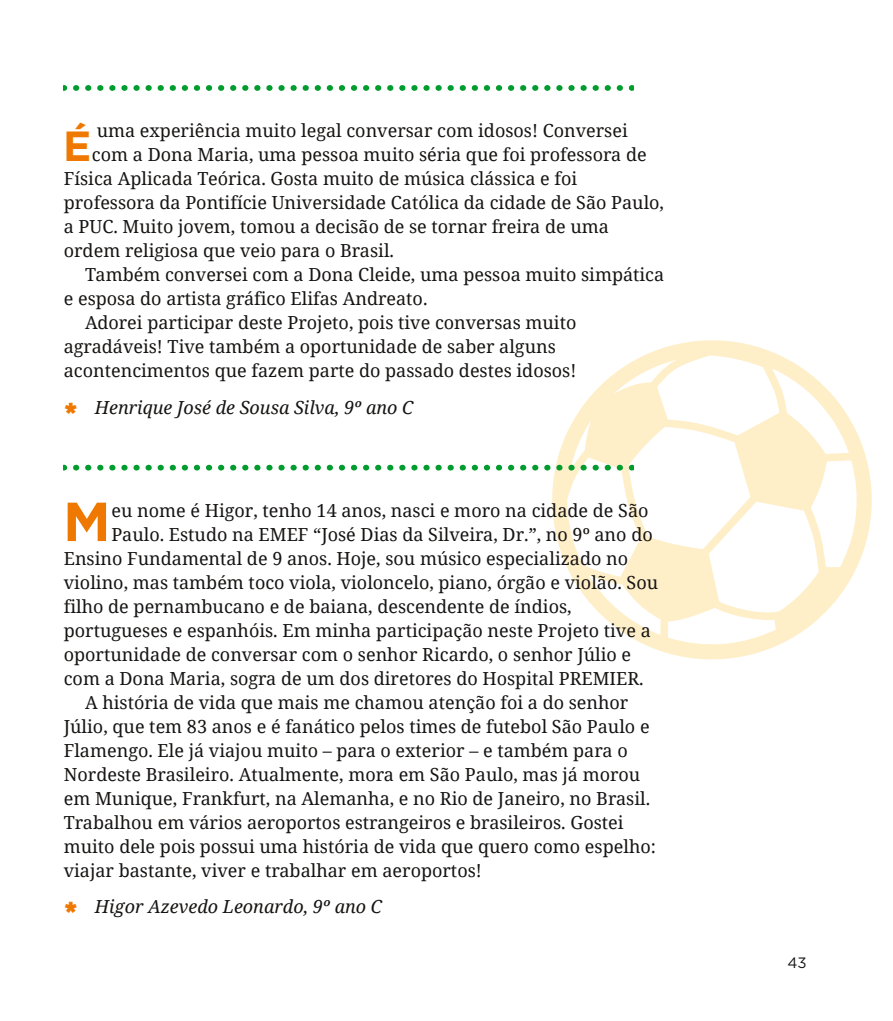
<style>
.page{position:relative;width:893px;height:1021px;background:#fff}
.page>*{position:absolute;margin:0;border:0;box-sizing:border-box;transform-origin:0 0}
.t1{font:700 54.9px "Gotham";color:#ef7900}
.t2{font:700 42.15px "Gotham";color:#ef7900}
.t3{font:18px "Noto Serif";color:#161413}
.t4{font:italic 18px "Noto Serif";color:#161413}
.t5{font:15px "Gotham";color:#161413}
</style>
<div class="page">
<svg style="left:552px;top:340px;width:320px;height:320px"></svg>
<svg style="left:64px;top:85px;width:570px;height:6px"></svg>
<svg style="left:64px;top:465px;width:570px;height:5px"></svg>
<h2 class="t2" style="left:63px;top:128px;width:30px">É</h2>
<p class="t3" style="left:97px;top:118px;width:533px">uma experiência muito legal conversar com idosos! Conversei</p>
<p class="t3" style="left:92px;top:142px;width:556px">com a Dona Maria, uma pessoa muito séria que foi professora de</p>
<p class="t3" style="left:64px;top:166px;width:515px">Física Aplicada Teórica. Gosta muito de música clássica e foi</p>
<p class="t3" style="left:64px;top:190px;width:602px">professora da Pontifície Universidade Católica da cidade de São Paulo,</p>
<p class="t3" style="left:64px;top:214px;width:547px">a PUC. Muito jovem, tomou a decisão de se tornar freira de uma</p>
<p class="t3" style="left:64px;top:238px;width:332px">ordem religiosa que veio para o Brasil.</p>
<p class="t3" style="left:85px;top:262px;width:581px">Também conversei com a Dona Cleide, uma pessoa muito simpática</p>
<p class="t3" style="left:64px;top:286px;width:365px">e esposa do artista gráfico Elifas Andreato.</p>
<p class="t3" style="left:85px;top:310px;width:493px">Adorei participar deste Projeto, pois tive conversas muito</p>
<p class="t3" style="left:64px;top:334px;width:494px">agradáveis! Tive também a oportunidade de saber alguns</p>
<p class="t3" style="left:64px;top:358px;width:514px">acontencimentos que fazem parte do passado destes idosos!</p>
<p class="t4" style="left:95px;top:394px;width:320px">Henrique José de Sousa Silva, 9º ano C</p>
<h1 class="t1" style="left:63px;top:497px;width:49px">M</h1>
<p class="t3" style="left:111px;top:498px;width:539px">eu nome é Higor, tenho 14 anos, nasci e moro na cidade de São</p>
<p class="t3" style="left:111px;top:522px;width:543px">Paulo. Estudo na EMEF “José Dias da Silveira, Dr.”, no 9º ano do</p>
<p class="t3" style="left:64px;top:546px;width:566px">Ensino Fundamental de 9 anos. Hoje, sou músico especializado no</p>
<p class="t3" style="left:64px;top:570px;width:596px">violino, mas também toco viola, violoncelo, piano, órgão e violão. Sou</p>
<p class="t3" style="left:64px;top:594px;width:509px">filho de pernambucano e de baiana, descendente de índios,</p>
<p class="t3" style="left:64px;top:618px;width:588px">portugueses e espanhóis. Em minha participação neste Projeto tive a</p>
<p class="t3" style="left:64px;top:642px;width:569px">oportunidade de conversar com o senhor Ricardo, o senhor Júlio e</p>
<p class="t3" style="left:64px;top:666px;width:581px">com a Dona Maria, sogra de um dos diretores do Hospital PREMIER.</p>
<p class="t3" style="left:85px;top:690px;width:545px">A história de vida que mais me chamou atenção foi a do senhor</p>
<p class="t3" style="left:64px;top:714px;width:587px">Júlio, que tem 83 anos e é fanático pelos times de futebol São Paulo e</p>
<p class="t3" style="left:64px;top:738px;width:565px">Flamengo. Ele já viajou muito – para o exterior – e também para o</p>
<p class="t3" style="left:64px;top:762px;width:578px">Nordeste Brasileiro. Atualmente, mora em São Paulo, mas já morou</p>
<p class="t3" style="left:64px;top:786px;width:588px">em Munique, Frankfurt, na Alemanha, e no Rio de Janeiro, no Brasil.</p>
<p class="t3" style="left:64px;top:810px;width:561px">Trabalhou em vários aeroportos estrangeiros e brasileiros. Gostei</p>
<p class="t3" style="left:64px;top:834px;width:594px">muito dele pois possui uma história de vida que quero como espelho:</p>
<p class="t3" style="left:64px;top:858px;width:420px">viajar bastante, viver e trabalhar em aeroportos!</p>
<p class="t4" style="left:95px;top:894px;width:289px">Higor Azevedo Leonardo, 9º ano C</p>
<p class="t5" style="left:787px;top:955px;width:21px">43</p>
</div>
